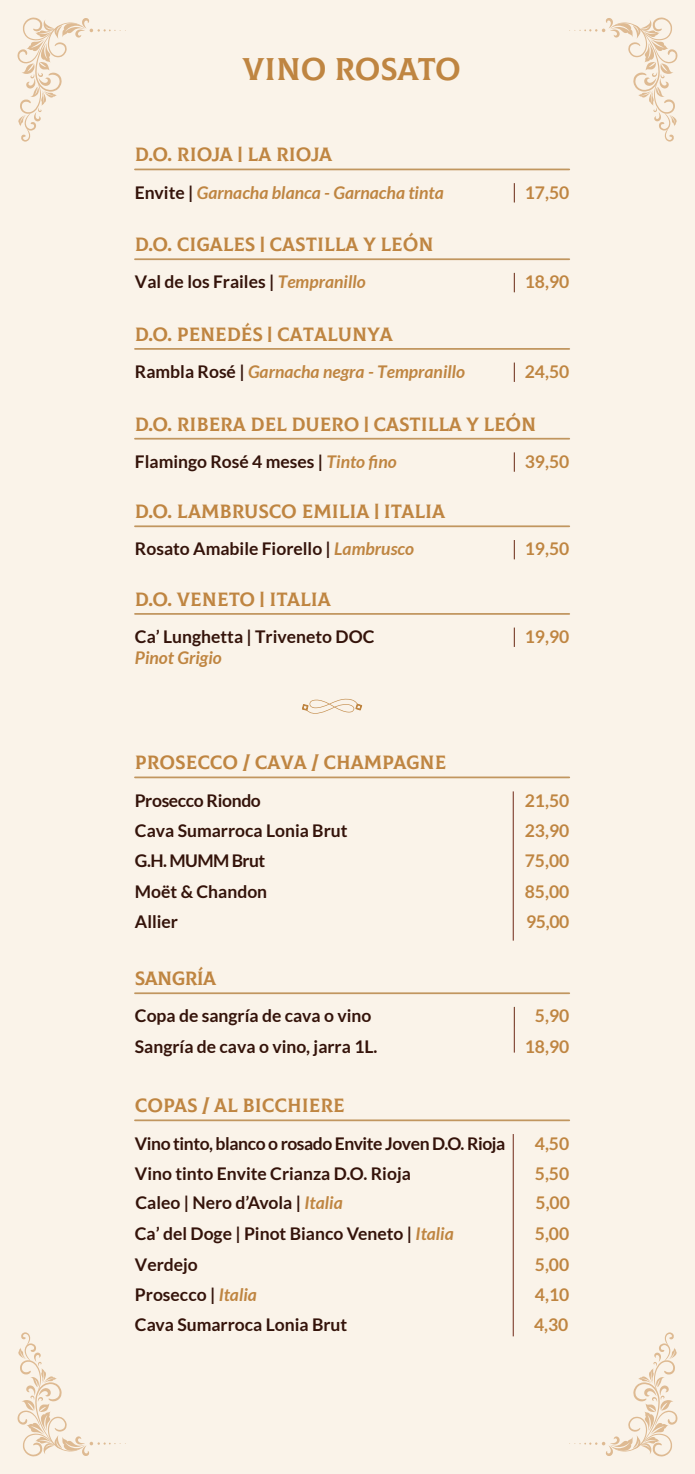
<style>
.page{position:relative;width:695px;height:1474px;background:#fff}
.page>*{position:absolute;margin:0;border:0;box-sizing:border-box;transform-origin:0 0}
.t1{font:31.5px "Colus";letter-spacing:-.01em;color:#bf8541}
.t2{font:19.25px "Colus";color:#bf8541}
.t3{font:19.25px "Colus";letter-spacing:-.03em;color:#bf8541}
.t4{font:700 17.5px "Lato";color:#34130a}
.t5{font:700 17.5px "Lato";color:#bf8541}
.t6{font:italic 700 17.5px "Lato";color:#bf8541}
.t7{font:700 17.5px "Lato";letter-spacing:-.025em;color:#34130a}
.t8{font:700 17.5px "Lato";letter-spacing:-.02em;color:#34130a}
.t9{font:700 17.5px "Lato";letter-spacing:-.03em;color:#34130a}
.s1{font-style:normal;color:#34130a}
.s2{font-style:italic;color:#bf8541}
</style>
<div class="page">
<div style="left:0;top:0;width:694px;height:1473px;background:#faf3e9"></div>
<svg style="left:569px;top:18px;width:108px;height:124px"></svg>
<svg style="left:18px;top:18px;width:108px;height:124px"></svg>
<svg style="left:569px;top:1332px;width:108px;height:124px"></svg>
<svg style="left:18px;top:1332px;width:108px;height:124px"></svg>
<hr style="left:135px;top:168px;width:434px;height:2px;background:#c1965f">
<svg style="left:513px;top:183px;width:1px;height:19px"></svg>
<hr style="left:135px;top:258px;width:434px;height:2px;background:#c1965f">
<svg style="left:513px;top:273px;width:1px;height:19px"></svg>
<hr style="left:135px;top:348px;width:434px;height:2px;background:#c1965f">
<svg style="left:513px;top:362px;width:1px;height:20px"></svg>
<hr style="left:135px;top:438px;width:434px;height:1px;background:#c1965f">
<svg style="left:513px;top:452px;width:1px;height:20px"></svg>
<hr style="left:135px;top:525px;width:434px;height:2px;background:#c1965f">
<svg style="left:513px;top:540px;width:1px;height:19px"></svg>
<hr style="left:135px;top:613px;width:434px;height:2px;background:#c1965f">
<svg style="left:513px;top:627px;width:1px;height:20px"></svg>
<hr style="left:135px;top:992px;width:434px;height:2px;background:#c1965f">
<hr style="left:513px;top:1006px;width:1px;height:46px;background:#6e2817">
<hr style="left:135px;top:1119px;width:434px;height:2px;background:#c1965f">
<hr style="left:512px;top:1134px;width:1px;height:202px;background:#6e2817">
<svg style="left:302px;top:698px;width:60px;height:16px"></svg>
<hr style="left:135px;top:776px;width:434px;height:2px;background:#c1965f">
<hr style="left:512px;top:791px;width:1px;height:149px;background:#6e2817">
<h1 class="t1" style="left:242px;top:45px;width:220px">VINO ROSATO</h1>
<p class="t2" style="left:135px;top:140px;width:199px">D.O. RIOJA | LA RIOJA</p>
<p class="t6" style="left:135px;top:182px;width:310px"><span class="s1">Envite |</span> Garnacha blanca - Garnacha tinta</p>
<p class="t5" style="left:524px;top:182px;width:46px">17,50</p>
<p class="t2" style="left:135px;top:230px;width:300px">D.O. CIGALES | CASTILLA Y LEÓN</p>
<p class="t4" style="left:135px;top:272px;width:232px">Val de los Frailes | <span class="s2">Tempranillo</span></p>
<p class="t5" style="left:524px;top:272px;width:46px">18,90</p>
<p class="t2" style="left:135px;top:320px;width:259px">D.O. PENEDÉS | CATALUNYA</p>
<p class="t6" style="left:135px;top:362px;width:332px"><span class="s1">Rambla Rosé |</span> Garnacha negra - Tempranillo</p>
<p class="t5" style="left:524px;top:362px;width:46px">24,50</p>
<p class="t2" style="left:135px;top:409px;width:403px">D.O. RIBERA DEL DUERO | CASTILLA Y LEÓN</p>
<p class="t4" style="left:135px;top:451px;width:263px">Flamingo Rosé 4 meses | <span class="s2">Tinto fino</span></p>
<p class="t5" style="left:524px;top:451px;width:46px">39,50</p>
<p class="t2" style="left:135px;top:497px;width:312px">D.O. LAMBRUSCO EMILIA | ITALIA</p>
<p class="t4" style="left:135px;top:539px;width:280px">Rosato Amabile Fiorello | <span class="s2">Lambrusco</span></p>
<p class="t5" style="left:524px;top:539px;width:46px">19,50</p>
<p class="t2" style="left:135px;top:585px;width:197px">D.O. VENETO | ITALIA</p>
<p class="t4" style="left:135px;top:626px;width:241px">Ca’ Lunghetta | Triveneto DOC</p>
<p class="t6" style="left:135px;top:647px;width:88px">Pinot Grigio</p>
<p class="t5" style="left:524px;top:626px;width:46px">19,90</p>
<p class="t2" style="left:135px;top:748px;width:313px">PROSECCO / CAVA / CHAMPAGNE</p>
<p class="t8" style="left:135px;top:791px;width:127px">Prosecco Riondo</p>
<p class="t5" style="left:524px;top:791px;width:46px">21,50</p>
<p class="t4" style="left:135px;top:821px;width:214px">Cava Sumarroca Lonia Brut</p>
<p class="t5" style="left:524px;top:821px;width:46px">23,90</p>
<p class="t9" style="left:135px;top:851px;width:132px">G.H. MUMM Brut</p>
<p class="t5" style="left:524px;top:851px;width:46px">75,00</p>
<p class="t4" style="left:135px;top:881px;width:134px">Moët &amp; Chandon</p>
<p class="t5" style="left:524px;top:881px;width:46px">85,00</p>
<p class="t4" style="left:135px;top:911px;width:45px">Allier</p>
<p class="t5" style="left:526px;top:911px;width:45px">95,00</p>
<p class="t3" style="left:135px;top:964px;width:83px">SANGRÍA</p>
<p class="t4" style="left:135px;top:1006px;width:238px">Copa de sangría de cava o vino</p>
<p class="t5" style="left:535px;top:1006px;width:36px">5,90</p>
<p class="t4" style="left:135px;top:1036px;width:244px">Sangría de cava o vino, jarra 1L.</p>
<p class="t5" style="left:524px;top:1036px;width:46px">18,90</p>
<p class="t2" style="left:135px;top:1091px;width:211px">COPAS / AL BICCHIERE</p>
<p class="t7" style="left:135px;top:1133px;width:372px">Vino tinto, blanco o rosado Envite Joven D.O. Rioja</p>
<p class="t5" style="left:534px;top:1133px;width:36px">4,50</p>
<p class="t4" style="left:135px;top:1163px;width:277px">Vino tinto Envite Crianza D.O. Rioja</p>
<p class="t5" style="left:534px;top:1163px;width:36px">5,50</p>
<p class="t4" style="left:135px;top:1192px;width:209px">Caleo | Nero d’Avola | <span class="s2">Italia</span></p>
<p class="t5" style="left:535px;top:1192px;width:36px">5,00</p>
<p class="t4" style="left:135px;top:1223px;width:320px">Ca’ del Doge | Pinot Bianco Veneto | <span class="s2">Italia</span></p>
<p class="t5" style="left:534px;top:1223px;width:36px">5,00</p>
<p class="t4" style="left:135px;top:1254px;width:64px">Verdejo</p>
<p class="t5" style="left:534px;top:1254px;width:36px">5,00</p>
<p class="t4" style="left:135px;top:1284px;width:123px">Prosecco | <span class="s2">Italia</span></p>
<p class="t5" style="left:535px;top:1284px;width:36px">4,10</p>
<p class="t4" style="left:135px;top:1314px;width:214px">Cava Sumarroca Lonia Brut</p>
<p class="t5" style="left:534px;top:1314px;width:36px">4,30</p>
</div>
